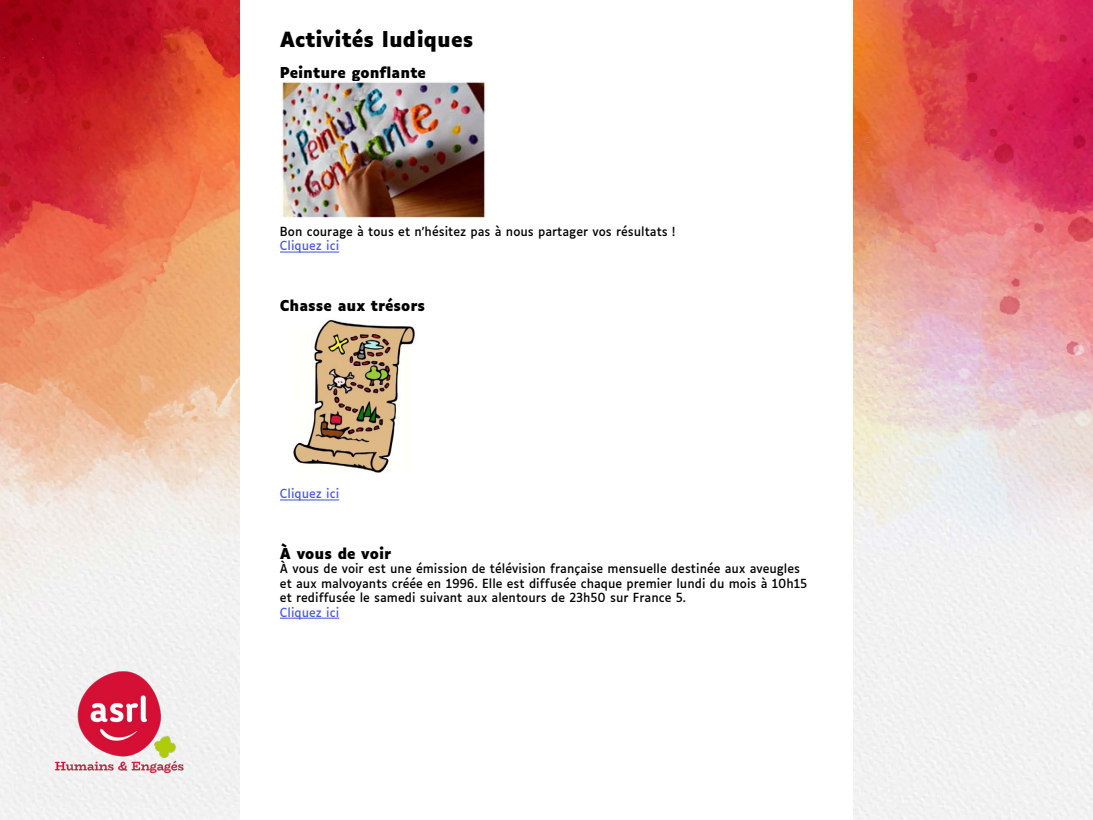
<style>
.page{position:relative;width:1093px;height:820px;background:#fff}
.page>*{position:absolute;margin:0;border:0;box-sizing:border-box;transform-origin:0 0}
.t1{font:700 20px "Luciole";color:#000}
.t2{font:700 14.4px "Luciole";color:#000}
.t3{font:12px/14.4px "Luciole";color:#000}
.t4{font:12px "Luciole";color:#4f5cd6}
</style>
<div class="page">
<img style="left:0;top:0;width:1093px;height:819px">
<div style="left:240px;top:0;width:613px;height:819px;background:#fff"></div>
<img style="left:14px;top:625px;width:226px;height:180px">
<hr style="left:280px;top:251px;width:59px;height:1px;background:#4f5cd6">
<hr style="left:280px;top:499px;width:59px;height:1px;background:#4f5cd6">
<hr style="left:280px;top:617px;width:59px;height:1px;background:#4f5cd6">
<img style="left:282px;top:81px;width:204px;height:136px">
<img style="left:292px;top:320px;width:123px;height:153px">
<h1 class="t1" style="left:280px;top:28px;width:195px">Activités ludiques</h1>
<p class="t2" style="left:280px;top:64px;width:147px">Peinture gonflante</p>
<p class="t3" style="left:280px;top:223px;width:397px">Bon courage à tous et n’hésitez pas à nous partager vos résultats !</p>
<p class="t4" style="left:280px;top:235px;width:61px">Cliquez ici</p>
<p class="t2" style="left:280px;top:297px;width:147px">Chasse aux trésors</p>
<p class="t4" style="left:280px;top:483px;width:61px">Cliquez ici</p>
<p class="t2" style="left:280px;top:545px;width:113px">À vous de voir</p>
<p class="t3" style="left:280px;top:560px;width:529px">À vous de voir est une émission de télévision française mensuelle destinée aux aveugles et aux malvoyants créée en 1996. Elle est diffusée chaque premier lundi du mois à 10h15 et rediffusée le samedi suivant aux alentours de 23h50 sur France 5.</p>
<p class="t4" style="left:280px;top:601px;width:61px">Cliquez ici</p>
</div>
